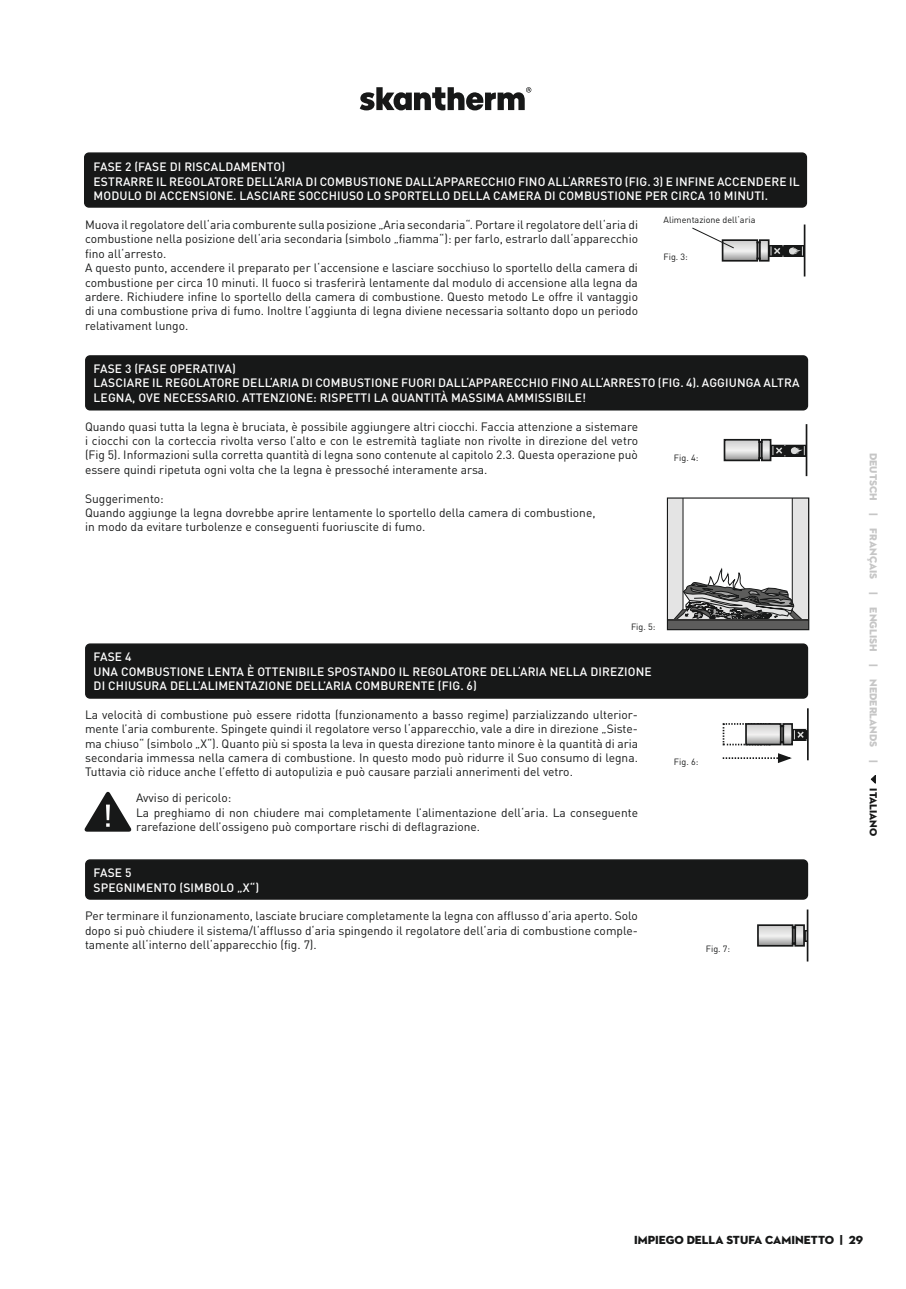
<style>
.page{position:relative;width:906px;height:1289px;background:#fff}
.page>*{position:absolute;margin:0;border:0;box-sizing:border-box;transform-origin:0 0}
.t1{font:12px/14.4px "DIN Pro";color:#171818}
.t2{font:500 12px/14.4px "DIN Pro";letter-spacing:.01em;color:#fff}
.t3{font:12px "Neutraface 2 Display Titling";color:#171818}
.t4{font:10.5px "Neutraface 2 Display Titling";color:#c6c6c6}
.t5{font:10.5px "Neutraface 2 Display Titling";color:#171818}
.t6{font:9px "DIN Pro";color:#171818}
</style>
<div class="page">
<svg style="left:360px;top:87px;width:171px;height:23px"></svg>
<svg style="left:870px;top:775px;width:6px;height:9px"></svg>
<div style="left:85px;top:153px;width:721px;height:54px;background:#171818;border-radius:4px"></div>
<div style="left:84px;top:152px;width:723px;height:56px;border:2px solid #171818;border-radius:4px"></div>
<svg style="left:669px;top:499px;width:138px;height:120px"></svg>
<div style="left:667px;top:619px;width:141px;height:10px;background:#343433"></div>
<div style="left:667px;top:621px;width:141px;height:8px;background:#5d5d5c"></div>
<div style="left:667px;top:497px;width:142px;height:133px;border:1px solid #171818"></div>
<div style="left:86px;top:860px;width:721px;height:39px;background:#171818;border-radius:4px"></div>
<div style="left:85px;top:859px;width:723px;height:40px;border:2px solid #171818;border-radius:4px"></div>
<div style="left:86px;top:644px;width:721px;height:54px;background:#171818;border-radius:4px"></div>
<div style="left:85px;top:643px;width:723px;height:55px;border:2px solid #171818;border-radius:4px"></div>
<div style="left:86px;top:356px;width:721px;height:54px;background:#171818;border-radius:4px"></div>
<div style="left:85px;top:355px;width:723px;height:55px;border:2px solid #171818;border-radius:4px"></div>
<svg style="left:84px;top:791px;width:48px;height:41px"></svg>
<hr style="left:803px;top:224px;width:2px;height:52px;background:#171818">
<svg style="left:692px;top:227px;width:112px;height:35px"></svg>
<svg style="left:723px;top:438px;width:82px;height:24px"></svg>
<hr style="left:805px;top:424px;width:2px;height:52px;background:#171818">
<svg style="left:722px;top:723px;width:85px;height:23px"></svg>
<hr style="left:807px;top:708px;width:1px;height:52px;background:#171818">
<svg style="left:722px;top:753px;width:70px;height:10px"></svg>
<svg style="left:757px;top:924px;width:49px;height:23px"></svg>
<hr style="left:806px;top:909px;width:2px;height:52px;background:#171818">
<p class="t2" style="left:94px;top:158px;width:707px">FASE 2 (FASE DI RISCALDAMENTO)<br>ESTRARRE IL REGOLATORE DELL‘ARIA DI COMBUSTIONE DALL‘APPARECCHIO FINO ALL‘ARRESTO (FIG. 3) E INFINE ACCENDERE IL<br>MODULO DI ACCENSIONE. LASCIARE SOCCHIUSO LO SPORTELLO DELLA CAMERA DI COMBUSTIONE PER CIRCA 10 MINUTI.</p>
<p class="t1" style="left:85px;top:216px;width:554px">Muova il regolatore dell‘aria comburente sulla posizione „Aria secondaria“. Portare il regolatore dell‘aria di combustione nella posizione dell‘aria secondaria (simbolo „fiamma“): per farlo, estrarlo dall‘apparecchio fino all‘arresto.<br>A questo punto, accendere il preparato per l‘accensione e lasciare socchiuso lo sportello della camera di combustione per circa 10 minuti. Il fuoco si trasferirà lentamente dal modulo di accensione alla legna da ardere. Richiudere infine lo sportello della camera di combustione. Questo metodo Le offre il vantaggio di una combustione priva di fumo. Inoltre l’aggiunta di legna diviene necessaria soltanto dopo un periodo relativament lungo.</p>
<p class="t2" style="left:94px;top:360px;width:707px">FASE 3 (FASE OPERATIVA)<br>LASCIARE IL REGOLATORE DELL‘ARIA DI COMBUSTIONE FUORI DALL‘APPARECCHIO FINO ALL‘ARRESTO (FIG. 4). AGGIUNGA ALTRA<br>LEGNA, OVE NECESSARIO. ATTENZIONE: RISPETTI LA QUANTITÀ MASSIMA AMMISSIBILE!</p>
<p class="t1" style="left:85px;top:418px;width:554px;text-align:justify">Quando quasi tutta la legna è bruciata, è possibile aggiungere altri ciocchi. Faccia attenzione a sistemare i ciocchi con la corteccia rivolta verso l’alto e con le estremità tagliate non rivolte in direzione del vetro (Fig 5). Informazioni sulla corretta quantità di legna sono contenute al capitolo 2.3. Questa operazione può essere quindi ripetuta ogni volta che la legna è pressoché interamente arsa.</p>
<p class="t1" style="left:85px;top:490px;width:512px">Suggerimento:<br>Quando aggiunge la legna dovrebbe aprire lentamente lo sportello della camera di combustione, in modo da evitare turbolenze e conseguenti fuoriuscite di fumo.</p>
<p class="t6" style="left:663px;top:212px;width:93px">Alimentazione dell‘aria</p>
<p class="t6" style="left:663px;top:250px;width:26px">Fig. 3:</p>
<p class="t6" style="left:674px;top:451px;width:26px">Fig. 4:</p>
<p class="t6" style="left:631px;top:620px;width:26px">Fig. 5:</p>
<p class="t2" style="left:94px;top:648px;width:560px">FASE 4<br>UNA COMBUSTIONE LENTA È OTTENIBILE SPOSTANDO IL REGOLATORE DELL‘ARIA NELLA DIREZIONE<br>DI CHIUSURA DELL’ALIMENTAZIONE DELL’ARIA COMBURENTE (FIG. 6)</p>
<p class="t1" style="left:85px;top:706px;width:554px;text-align:justify">La velocità di combustione può essere ridotta (funzionamento a basso regime) parzializzando ulterior&shy;mente l’aria comburente. Spingete quindi il regolatore verso l‘apparecchio, vale a dire in direzione „Siste&shy;ma chiuso“ (simbolo „X“). Quanto più si sposta la leva in questa direzione tanto minore è la quantità di aria secondaria immessa nella camera di combustione. In questo modo può ridurre il Suo consumo di legna.<br>Tuttavia ciò riduce anche l’effetto di autopulizia e può causare parziali annerimenti del vetro.</p>
<p class="t1" style="left:136px;top:789px;width:503px">Avviso di pericolo:<br>La preghiamo di non chiudere mai completamente l’alimentazione dell‘aria. La conseguente rarefazione dell’ossigeno può comportare rischi di deflagrazione.</p>
<p class="t2" style="left:94px;top:864px;width:167px">FASE 5<br>SPEGNIMENTO (SIMBOLO „X“)</p>
<p class="t1" style="left:85px;top:907px;width:554px;text-align:justify">Per terminare il funzionamento, lasciate bruciare completamente la legna con afflusso d‘aria aperto. Solo dopo si può chiudere il sistema/l‘afflusso d‘aria spingendo il regolatore dell‘aria di combustione comple&shy;tamente all‘interno dell‘apparecchio (fig. 7).</p>
<p class="t6" style="left:674px;top:754px;width:26px">Fig. 6:</p>
<p class="t6" style="left:706px;top:941px;width:26px">Fig. 7:</p>
<p class="t4" style="left:880px;top:453px;width:311px;rotate:90deg">DEUTSCH | FRANÇAIS | ENGLISH | NEDERLANDS |</p>
<p class="t5" style="left:880px;top:788px;width:49px;rotate:90deg">ITALIANO</p>
<p class="t3" style="left:634px;top:1232px;width:231px">IMPIEGO DELLA STUFA CAMINETTO | 29</p>
</div>
